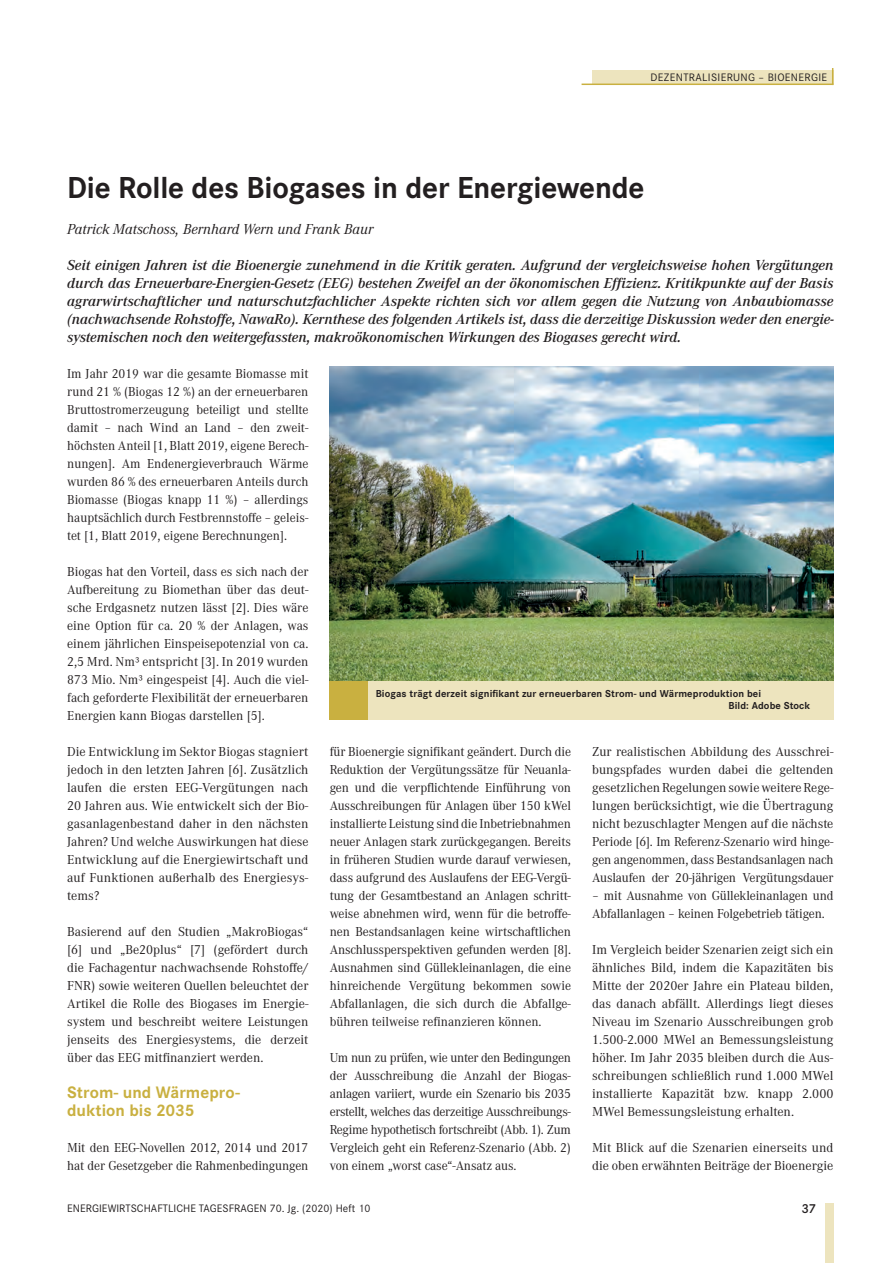
<style>
.page{position:relative;width:893px;height:1263px;background:#fff}
.page>*{position:absolute;margin:0;border:0;box-sizing:border-box;transform-origin:0 0}
.t1{font:700 31.5px "Corporate S";letter-spacing:-.005em;color:#231f20}
.t2{font:700 17.25px/18px "Corporate S";color:#c9b040}
.t3{font:italic 600 15px/18px "Corporate A";color:#231f20;text-align:justify}
.t4{font:italic 15px "Corporate A";color:#231f20}
.t5{font:13.5px/18px "Corporate A";color:#231f20;text-align:justify}
.t6{font:600 13.5px "Corporate S";color:#231f20}
.t7{font:11.25px "Corporate S";letter-spacing:.005em;color:#231f20}
.t8{font:11.25px "Corporate S";letter-spacing:.03em;color:#231f20}
.t9{font:700 10.5px/12px "Corporate S";letter-spacing:.01em;color:#231f20}
</style>
<div class="page">
<div style="left:592px;top:71px;width:241px;height:13px;background:#ede4be"></div>
<hr style="left:582px;top:84px;width:251px;height:1px;background:#c9b040">
<svg style="left:832px;top:68px;width:1px;height:16px"></svg>
<div style="left:825px;top:1203px;width:8px;height:60px;background:#ede4be"></div>
<img style="left:330px;top:367px;width:503px;height:314px">
<div style="left:330px;top:681px;width:503px;height:38px;background:#ede4be"></div>
<div style="left:330px;top:681px;width:38px;height:39px;background:#c9b040"></div>
<p class="t8" style="left:651px;top:71px;width:178px">DEZENTRALISIERUNG – BIOENERGIE</p>
<h1 class="t1" style="left:67px;top:169px;width:579px">Die Rolle des Biogases in der Energiewende</h1>
<p class="t4" style="left:67px;top:221px;width:308px">Patrick Matschoss, Bernhard Wern und Frank Baur</p>
<p class="t3" style="left:67px;top:256px;width:768px">Seit einigen Jahren ist die Bioenergie zunehmend in die Kritik geraten. Aufgrund der vergleichsweise hohen Vergütungen durch das Erneuerbare-Energien-Gesetz (EEG) bestehen Zweifel an der ökonomischen Effizienz. Kritikpunkte auf der Basis agrarwirtschaftlicher und naturschutzfachlicher Aspekte richten sich vor allem gegen die Nutzung von Anbaubiomasse (nachwachsende Rohstoffe, NawaRo). Kernthese des folgenden Artikels ist, dass die derzeitige Diskussion weder den energie&shy;systemischen noch den weitergefassten, makroökonomischen Wirkungen des Biogases gerecht wird.</p>
<p class="t5" style="left:67px;top:365px;width:243px">Im Jahr 2019 war die gesamte Biomasse mit rund 21 % (Biogas 12 %) an der erneuerbaren Bruttostromerzeugung beteiligt und stellte damit – nach Wind an Land – den zweit&shy;höchsten Anteil [1, Blatt 2019, eigene Berech&shy;nungen]. Am Endenergieverbrauch Wärme wurden 86 % des erneuerbaren Anteils durch Biomasse (Biogas knapp 11 %) – allerdings hauptsächlich durch Festbrennstoffe – geleis&shy;tet [1, Blatt 2019, eigene Berechnungen].</p>
<p class="t5" style="left:67px;top:563px;width:243px">Biogas hat den Vorteil, dass es sich nach der Aufbereitung zu Biomethan über das deut&shy;sche Erdgasnetz nutzen lässt [2]. Dies wäre eine Option für ca. 20 % der Anlagen, was einem jährlichen Einspeisepotenzial von ca.<br>2,5 Mrd. Nm³ entspricht [3]. In 2019 wurden 873 Mio. Nm³ eingespeist [4]. Auch die viel&shy;fach geforderte Flexibilität der erneuerbaren Energien kann Biogas darstellen [5].</p>
<p class="t5" style="left:67px;top:743px;width:243px">Die Entwicklung im Sektor Biogas stagniert jedoch in den letzten Jahren [6]. Zusätzlich laufen die ersten EEG-Vergütungen nach 20 Jahren aus. Wie entwickelt sich der Bio&shy;gasanlagenbestand daher in den nächsten Jahren? Und welche Auswirkungen hat diese Entwicklung auf die Energiewirtschaft und auf Funktionen außerhalb des Energiesys&shy;tems?</p>
<p class="t5" style="left:67px;top:923px;width:243px">Basierend auf den Studien „MakroBiogas“ [6] und „Be20plus“ [7] (gefördert durch die Fachagentur nachwachsende Rohstoffe/ FNR) sowie weiteren Quellen beleuchtet der Artikel die Rolle des Biogases im Energie&shy;system und beschreibt weitere Leistungen jenseits des Energiesystems, die derzeit über das EEG mitfinanziert werden.</p>
<p class="t2" style="left:67px;top:1084px;width:174px">Strom- und Wärmepro&shy;duktion bis 2035</p>
<p class="t5" style="left:67px;top:1139px;width:243px">Mit den EEG-Novellen 2012, 2014 und 2017 hat der Gesetzgeber die Rahmenbedingungen</p>
<p class="t9" style="left:728px;top:687px;width:83px;text-indent:-353px">Biogas trägt derzeit signifikant zur erneuerbaren Strom- und Wärmeproduktion bei<br>Bild: Adobe Stock</p>
<p class="t5" style="left:330px;top:743px;width:243px">für Bioenergie signifikant geändert. Durch die Reduktion der Vergütungssätze für Neuanla&shy;gen und die verpflichtende Einführung von Ausschreibungen für Anlagen über 150 kWel installierte Leistung sind die Inbetriebnahmen neuer Anlagen stark zurückgegangen. Bereits in früheren Studien wurde darauf verwiesen, dass aufgrund des Auslaufens der EEG-Vergü&shy;tung der Gesamtbestand an Anlagen schritt&shy;weise abnehmen wird, wenn für die betroffe&shy;nen Bestandsanlagen keine wirtschaftlichen Anschlussperspektiven gefunden werden [8].<br>Ausnahmen sind Güllekleinanlagen, die eine hinreichende Vergütung bekommen sowie Abfallanlagen, die sich durch die Abfallge&shy;bühren teilweise refinanzieren können.</p>
<p class="t5" style="left:330px;top:1049px;width:243px">Um nun zu prüfen, wie unter den Bedingungen der Ausschreibung die Anzahl der Biogas&shy;anlagen variiert, wurde ein Szenario bis 2035 erstellt, welches das derzeitige Ausschreibungs-Regime hypothetisch fortschreibt (Abb. 1). Zum Vergleich geht ein Referenz-Szenario (Abb. 2) von einem „worst case“-Ansatz aus.</p>
<p class="t5" style="left:592px;top:743px;width:243px">Zur realistischen Abbildung des Ausschrei&shy;bungspfades wurden dabei die geltenden gesetzlichen Regelungen sowie weitere Rege&shy;lungen berücksichtigt, wie die Übertragung nicht bezuschlagter Mengen auf die nächste Periode [6]. Im Referenz-Szenario wird hinge&shy;gen angenommen, dass Bestandsanlagen nach Auslaufen der 20-jährigen Vergütungsdauer</p>
<p class="t5" style="left:592px;top:887px;width:243px">– mit Ausnahme von Güllekleinanlagen und<br>Abfallanlagen – keinen Folgebetrieb tätigen.</p>
<p class="t5" style="left:592px;top:941px;width:243px">Im Vergleich beider Szenarien zeigt sich ein ähnliches Bild, indem die Kapazitäten bis Mitte der 2020er Jahre ein Plateau bilden, das danach abfällt. Allerdings liegt dieses Niveau im Szenario Ausschreibungen grob 1.500-2.000 MWel an Bemessungsleistung höher. Im Jahr 2035 bleiben durch die Aus&shy;schreibungen schließlich rund 1.000 MWel installierte Kapazität bzw. knapp 2.000<br>MWel Bemessungsleistung erhalten.</p>
<p class="t5" style="left:592px;top:1139px;width:243px">Mit Blick auf die Szenarien einerseits und die oben erwähnten Beiträge der Bioenergie</p>
<p class="t7" style="left:67px;top:1202px;width:305px">ENERGIEWIRTSCHAFTLICHE TAGESFRAGEN 70. Jg. (2020) Heft 10</p>
<p class="t6" style="left:801px;top:1201px;width:16px">37</p>
</div>
